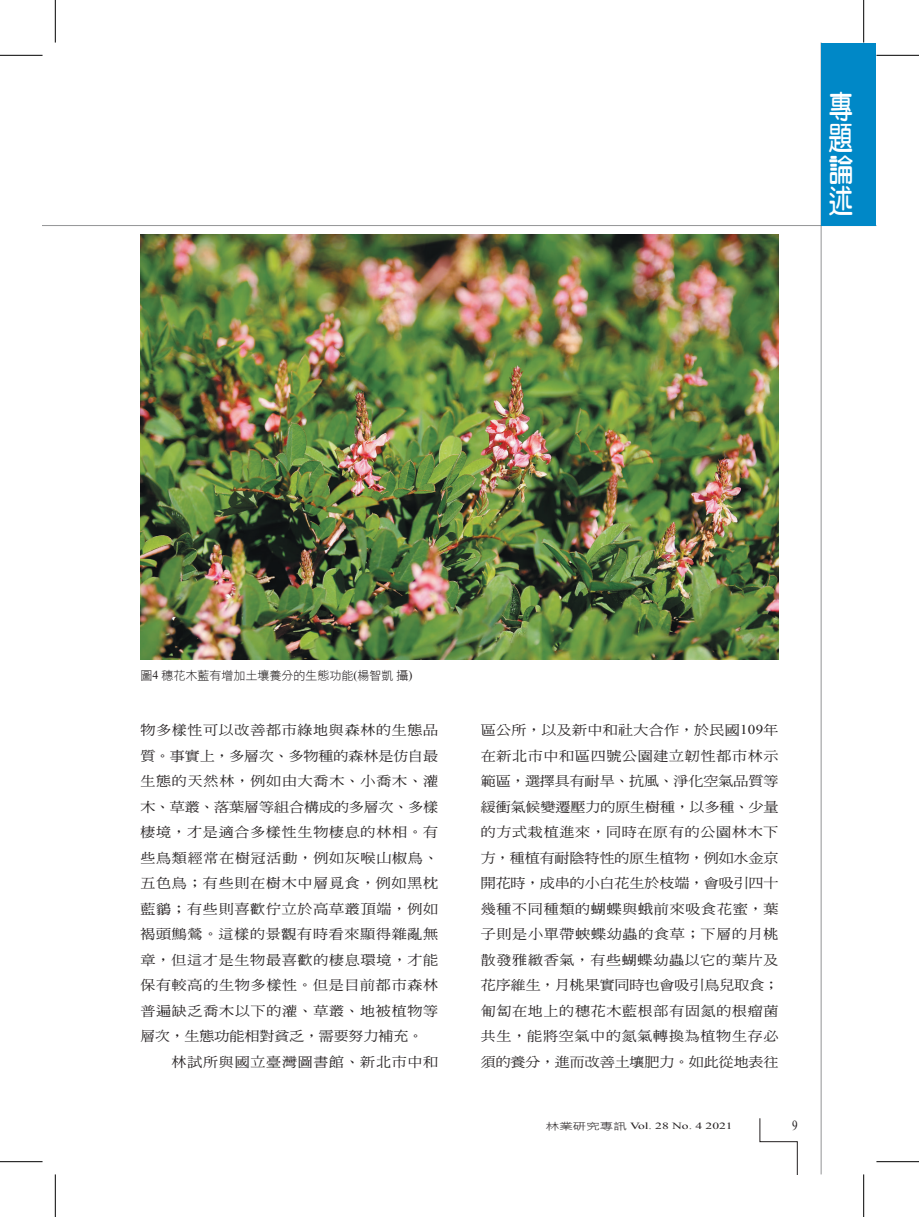
<style>
.page{position:relative;width:919px;height:1217px;background:#fff}
.page>*{position:absolute;margin:0;border:0;box-sizing:border-box;transform-origin:0 0}
.t1{font:31.5px/31.5px "DF Yuan W7 WINP BF";color:#fff;text-align:justify;scale:.77 1}
.t2{font:13.8px "Times New Roman";color:#231f20;scale:.8 1}
.t3{font:13.5px/25.5px "DF Ming W5 WINP BF";letter-spacing:.05em;color:#231f20;text-align:justify;scale:1.11 1}
.t4{font:12px "DF Hei W3 WINP BF";color:#231f20}
.t5{font:9.45px "Times New Roman";color:#231f20;scale:1.43 1}
.s1{font-family:"Times New Roman"}
.s2{font-family:"DF Hei W3 WINP BF"}
</style>
<div class="page">
<hr style="left:43px;top:225px;width:833px;height:1px;background:#6c6d70">
<hr style="left:820px;top:43px;width:1px;height:1131px;background:#6c6d70">
<svg style="left:759px;top:1118px;width:38px;height:56px"></svg>
<div style="left:821px;top:43px;width:54px;height:182px;background:#0088c7"></div>
<img style="left:140px;top:234px;width:638px;height:425px">
<hr style="left:0;top:55px;width:43px;height:1px;background:#000">
<hr style="left:876px;top:55px;width:42px;height:1px;background:#000">
<hr style="left:0;top:1161px;width:43px;height:1px;background:#000">
<hr style="left:876px;top:1161px;width:42px;height:1px;background:#000">
<hr style="left:55px;top:0;width:1px;height:43px;background:#000">
<hr style="left:55px;top:1174px;width:1px;height:42px;background:#000">
<hr style="left:863px;top:0;width:1px;height:43px;background:#000">
<hr style="left:863px;top:1174px;width:1px;height:42px;background:#000">
<h1 class="t1" style="left:828px;top:90px;width:32px">專題論述</h1>
<p class="t4" style="left:140px;top:669px;width:273px">圖<span class="s1">4</span> 穗花木藍有增加土壤養分的生態功能<span class="s1">(</span>楊智凱攝<span class="s1">)</span></p>
<p class="t3" style="left:140px;top:717px;width:270px">物多樣性可以改善都市綠地與森林的生態品質。事實上，多層次、多物種的森林是仿自最生態的天然林，例如由大喬木、小喬木、灌木、草叢、落葉層等組合構成的多層次、多樣棲境，才是適合多樣性生物棲息的林相。有些鳥類經常在樹冠活動，例如灰喉山椒鳥、五色鳥；有些則在樹木中層覓食，例如黑枕藍鶲；有些則喜歡佇立於高草叢頂端，例如褐頭鷦鶯。這樣的景觀有時看來顯得雜亂無章，但這才是生物最喜歡的棲息環境，才能保有較高的生物多樣性。但是目前都市森林普遍缺乏喬木以下的灌、草叢、地被植物等層次，生態功能相對貧乏，需要努力補充。</p>
<p class="t3" style="left:172px;top:1048px;width:242px">林試所與國立臺灣圖書館、新北市中和</p>
<p class="t3" style="left:480px;top:717px;width:270px">區公所，以及新中和社大合作，於民國<span class="s1">109</span>年在新北市中和區四號公園建立韌性都市林示範區，選擇具有耐旱、抗風、淨化空氣品質等緩衝氣候變遷壓力的原生樹種，以多種、少量的方式栽植進來，同時在原有的公園林木下方，種植有耐陰特性的原生植物，例如水金京開花時，成串的小白花生於枝端，會吸引四十幾種不同種類的蝴蝶與蛾前來吸食花蜜，葉子則是小單帶蛺蝶幼蟲的食草；下層的月桃散發雅緻香氣，有些蝴蝶幼蟲以它的葉片及花序維生，月桃果實同時也會吸引鳥兒取食；匍匐在地上的穗花木藍根部有固氮的根瘤菌共生，能將空氣中的氮氣轉換為植物生存必須的養分，進而改善土壤肥力。如此從地表往</p>
<p class="t5" style="left:546px;top:1119px;width:132px"><span class="s2">林業研究專訊</span> Vol. 28 No. 4 2021</p>
<p class="t2" style="left:792px;top:1115px;width:8px">9</p>
</div>
